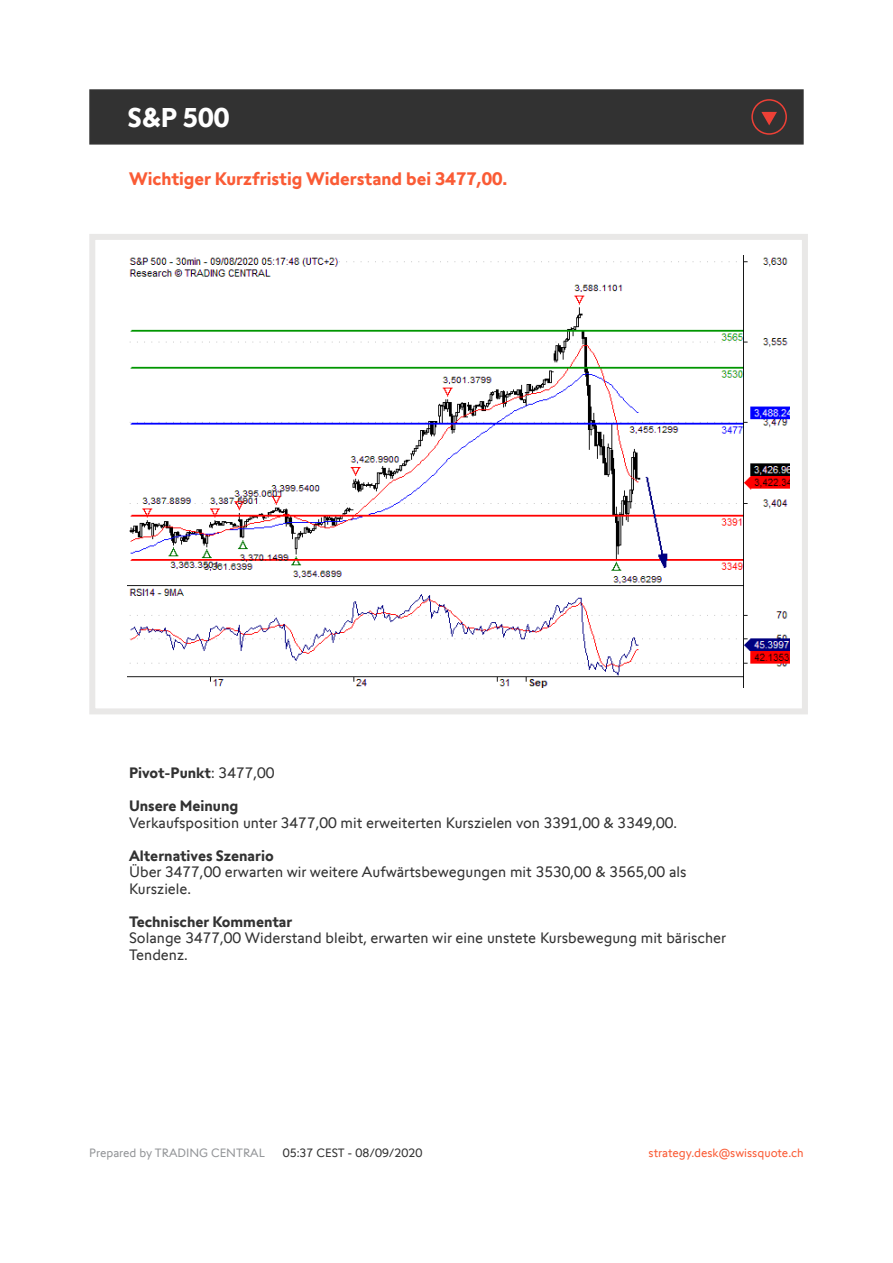
<style>
.page{position:relative;width:893px;height:1263px;background:#fff}
.page>*{position:absolute;margin:0;border:0;box-sizing:border-box;transform-origin:0 0}
.t1{font:700 27px "Swissquote CT";color:#fff}
.t2{font:700 18px "Swissquote CT";color:#fa5b35}
.t3{font:15px/16.5px "Swissquote CT";color:#323232}
.t4{font:700 15px "Swissquote CT";color:#323232}
.t5{font:12px "Swissquote CT";color:#fa5b35}
.t6{font:12px "Swissquote CT";color:#939598}
.t7{font:12px "Swissquote CT";color:#323232}
.s1{font-weight:400}
</style>
<div class="page">
<div style="left:89px;top:234px;width:719px;height:480px;border:6px solid #e9e8e7"></div>
<div style="left:89px;top:89px;width:715px;height:56px;background:#323232;border:2px solid #323232"></div>
<img style="left:128px;top:255px;width:661px;height:432px">
<svg style="left:751px;top:99px;width:36px;height:36px"></svg>
<h1 class="t1" style="left:128px;top:101px;width:103px">S&amp;P 500</h1>
<p class="t2" style="left:129px;top:168px;width:380px">Wichtiger Kurzfristig Widerstand bei 3477,00.</p>
<p class="t4" style="left:129px;top:764px;width:147px">Pivot-Punkt<span class="s1">: 3477,00</span></p>
<p class="t4" style="left:129px;top:797px;width:111px">Unsere Meinung</p>
<p class="t3" style="left:129px;top:814px;width:550px">Verkaufsposition unter 3477,00 mit erweiterten Kurszielen von 3391,00 &amp; 3349,00.</p>
<p class="t4" style="left:129px;top:846px;width:146px">Alternatives Szenario</p>
<p class="t3" style="left:129px;top:864px;width:559px">Über 3477,00 erwarten wir weitere Aufwärtsbewegungen mit 3530,00 &amp; 3565,00 als<br>Kursziele.</p>
<p class="t4" style="left:129px;top:912px;width:165px">Technischer Kommentar</p>
<p class="t3" style="left:129px;top:930px;width:599px">Solange 3477,00 Widerstand bleibt, erwarten wir eine unstete Kursbewegung mit bärischer<br>Tendenz.</p>
<p class="t6" style="left:89px;top:1145px;width:177px">Prepared by TRADING CENTRAL</p>
<p class="t7" style="left:283px;top:1145px;width:141px">05:37 CEST - 08/09/2020</p>
<p class="t5" style="left:649px;top:1145px;width:157px">strategy.desk@swissquote.ch</p>
</div>
